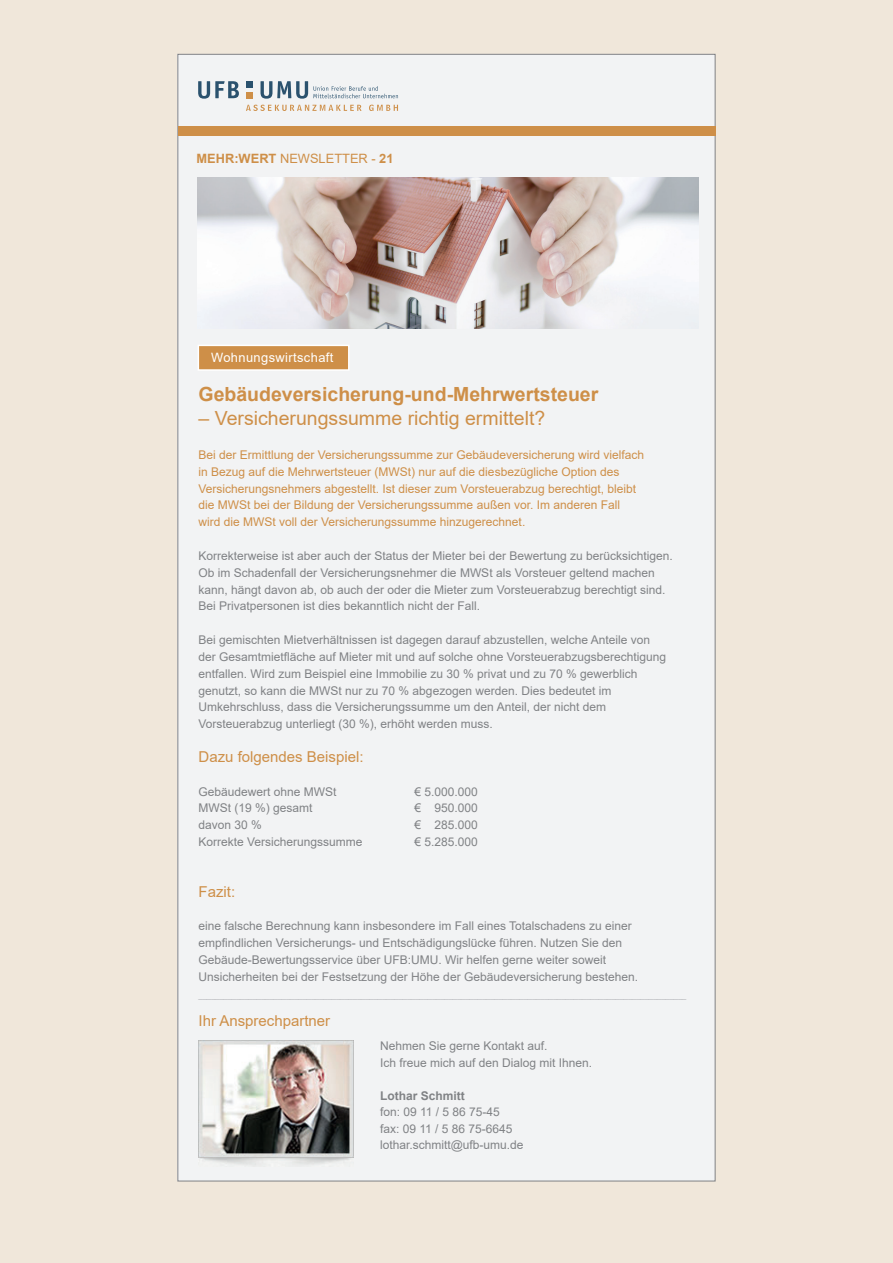
<style>
.page{position:relative;width:893px;height:1263px;background:#f0e7da}
.page>*{position:absolute;margin:0;border:0;box-sizing:border-box;transform-origin:0 0}
.t1{font:700 19.5px "Arial";color:#ce8f48}
.t2{font:19.5px "Arial";color:#ce8f48}
.t3{font:15px "Arial";color:#ce8f48}
.t4{font:700 12.9px "Arial";color:#ce8f48}
.t5{font:12.9px "Arial";letter-spacing:.03em;color:#fff}
.t6{font:12px/16.8px "Arial";color:#808285}
.t7{font:12px/16.8px "Arial";color:#ce8f48}
.t8{font:700 12px "Arial";color:#808285}
.s1{font-weight:400}
</style>
<div class="page">
<div style="left:178px;top:54px;width:537px;height:1127px;background:#f2f3f4"></div>
<div style="left:246px;top:81px;width:6px;height:7px;background:#2b526e"></div>
<svg style="left:198px;top:81px;width:41px;height:18px"></svg>
<svg style="left:246px;top:105px;width:116px;height:6px"></svg>
<svg style="left:369px;top:105px;width:29px;height:6px"></svg>
<svg style="left:246px;top:92px;width:6px;height:6px"></svg>
<svg style="left:260px;top:81px;width:138px;height:18px"></svg>
<div style="left:178px;top:126px;width:537px;height:9px;background:#ce8f48"></div>
<img style="left:197px;top:177px;width:502px;height:151px">
<img style="left:199px;top:1040px;width:154px;height:126px">
<div style="left:198px;top:345px;width:151px;height:25px;background:#ce8f48"></div>
<div style="left:198px;top:345px;width:152px;height:26px;border:2px solid #fff"></div>
<p class="t4" style="left:196px;top:150px;width:199px">MEHR:WERT <span class="s1">NEWSLETTER -</span> 21</p>
<p class="t5" style="left:211px;top:349px;width:124px">Wohnungswirtschaft</p>
<h1 class="t1" style="left:199px;top:381px;width:401px">Gebäudeversicherung-und-Mehrwertsteuer</h1>
<h1 class="t2" style="left:199px;top:405px;width:348px">– Versicherungssumme richtig ermittelt?</h1>
<p class="t7" style="left:199px;top:446px;width:447px">Bei der Ermittlung der Versicherungssumme zur Gebäudeversicherung wird vielfach in Bezug auf die Mehrwertsteuer (MWSt) nur auf die diesbezügliche Option des Versicherungsnehmers abgestellt. Ist dieser zum Vorsteuerabzug berechtigt, bleibt die MWSt bei der Bildung der Versicherungssumme außen vor. Im anderen Fall wird die MWSt voll der Versicherungssumme hinzugerechnet.</p>
<p class="t6" style="left:199px;top:547px;width:476px">Korrekterweise ist aber auch der Status der Mieter bei der Bewertung zu berücksichtigen.<br>Ob im Schadenfall der Versicherungsnehmer die MWSt als Vorsteuer geltend machen kann, hängt davon ab, ob auch der oder die Mieter zum Vorsteuerabzug berechtigt sind.<br>Bei Privatpersonen ist dies bekanntlich nicht der Fall.</p>
<p class="t6" style="left:199px;top:631px;width:469px">Bei gemischten Mietverhältnissen ist dagegen darauf abzustellen, welche Anteile von der Gesamtmietfläche auf Mieter mit und auf solche ohne Vorsteuerabzugsberechtigung entfallen. Wird zum Beispiel eine Immobilie zu 30 % privat und zu 70 % gewerblich genutzt, so kann die MWSt nur zu 70 % abgezogen werden. Dies bedeutet im Umkehrschluss, dass die Versicherungssumme um den Anteil, der nicht dem Vorsteuerabzug unterliegt (30 %), erhöht werden muss.</p>
<p class="t3" style="left:199px;top:746px;width:167px">Dazu folgendes Beispiel:</p>
<p class="t6" style="left:199px;top:783px;width:140px">Gebäudewert ohne MWSt</p>
<p class="t6" style="left:415px;top:783px;width:65px">€ 5.000.000</p>
<p class="t6" style="left:199px;top:800px;width:116px">MWSt (19 %) gesamt</p>
<p class="t6" style="left:415px;top:800px;width:65px">€ 950.000</p>
<p class="t6" style="left:199px;top:816px;width:65px">davon 30 %</p>
<p class="t6" style="left:415px;top:816px;width:65px">€ 285.000</p>
<p class="t6" style="left:199px;top:833px;width:166px">Korrekte Versicherungssumme</p>
<p class="t6" style="left:415px;top:833px;width:65px">€ 5.285.000</p>
<p class="t3" style="left:199px;top:881px;width:38px">Fazit:</p>
<p class="t6" style="left:199px;top:917px;width:441px">eine falsche Berechnung kann insbesondere im Fall eines Totalschadens zu einer empfindlichen Versicherungs- und Entschädigungslücke führen. Nutzen Sie den Gebäude-Bewertungsservice über UFB:UMU. Wir helfen gerne weiter soweit Unsicherheiten bei der Festsetzung der Höhe der Gebäudeversicherung bestehen.</p>
<p class="t3" style="left:199px;top:1010px;width:133px">Ihr Ansprechpartner</p>
<p class="t6" style="left:380px;top:1037px;width:214px">Nehmen Sie gerne Kontakt auf.<br>Ich freue mich auf den Dialog mit Ihnen.</p>
<p class="t8" style="left:380px;top:1087px;width:86px">Lothar Schmitt</p>
<p class="t6" style="left:380px;top:1103px;width:145px">fon: 09 11 / 5 86 75-45<br>fax: 09 11 / 5 86 75-6645 lothar.schmitt@ufb-umu.de</p>
</div>
